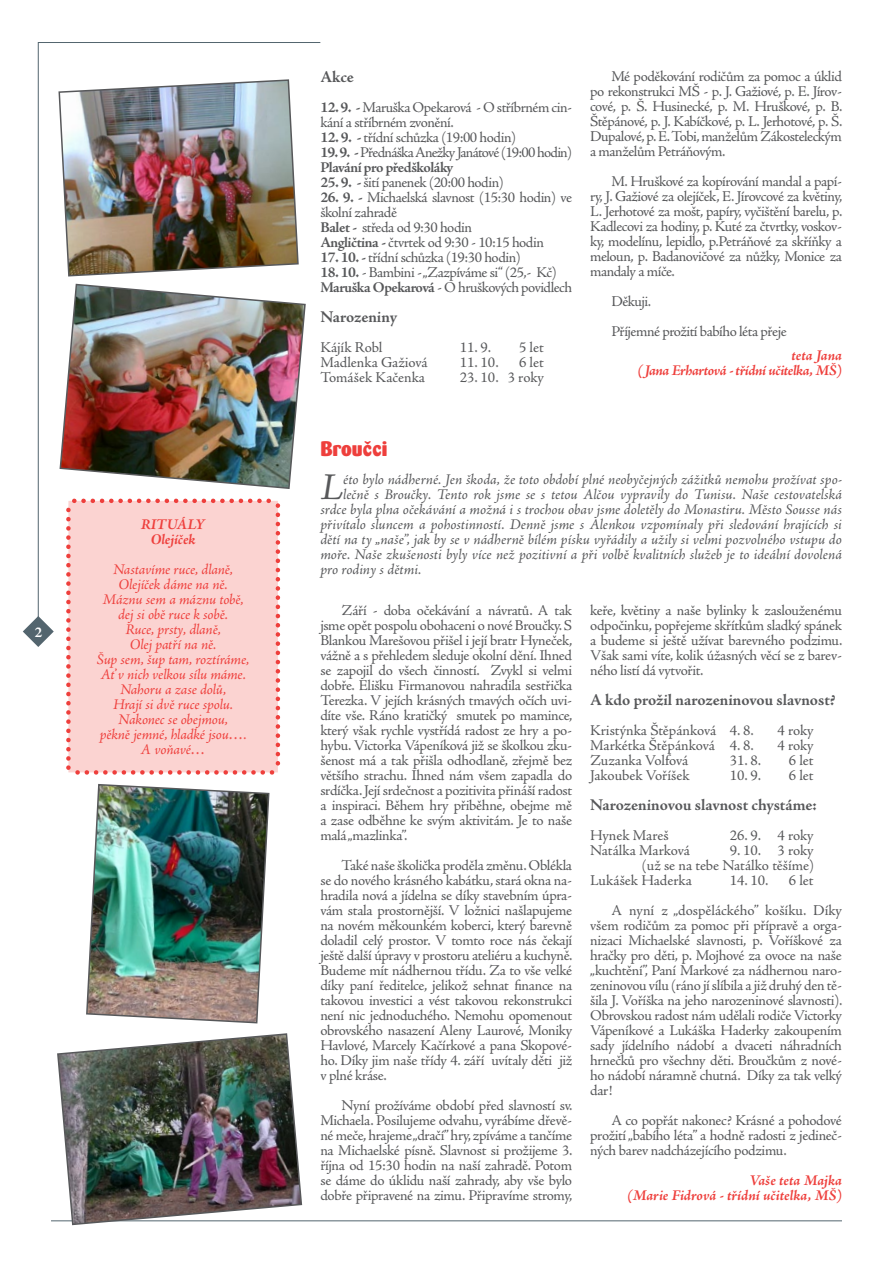
<style>
.page{position:relative;width:893px;height:1263px;background:#fff}
.page>*{position:absolute;margin:0;border:0;box-sizing:border-box;transform-origin:0 0}
.t1{font:italic 38.4px "Adobe Jenson Pro";color:#57585a}
.t2{font:800 21px "Banero";color:#ee3f3c}
.t3{font:700 16.5px "Adobe Jenson Pro";letter-spacing:-.005em;color:#57585a}
.t4{font:15px/15px "Adobe Jenson Pro";letter-spacing:-.025em;color:#57585a;text-align:justify}
.t5{font:italic 15px "Adobe Jenson Pro";letter-spacing:-.005em;color:#57585a}
.t6{font:italic 15px/15px "Adobe Jenson Pro";letter-spacing:-.015em;color:#ee3f3c;text-align:center}
.t7{font:15px/30px "Adobe Jenson Pro";letter-spacing:-.005em;color:#57585a}
.t8{font:15px/15px "Adobe Jenson Pro";letter-spacing:-.05em;color:#57585a}
.t9{font:italic 700 15px/15px "Adobe Jenson Pro";letter-spacing:-.01em;color:#ee3f3c;text-align:right}
.t10{font:15px "Adobe Jenson Pro";color:#57585a}
.t11{font:italic 700 15px/15px "Adobe Jenson Pro";letter-spacing:-.03em;color:#ee3f3c;text-align:right}
.t12{font:700 15px "Adobe Jenson Pro";color:#fff}
.s1{font-weight:700}
</style>
<div class="page">
<svg style="left:23px;top:616px;width:31px;height:31px"></svg>
<svg style="left:38px;top:42px;width:283px;height:586px"></svg>
<hr style="left:51px;top:1220px;width:791px;height:1px;background:#53656e">
<img style="left:58px;top:79px;width:242px;height:198px">
<img style="left:59px;top:283px;width:248px;height:207px">
<div style="left:68px;top:501px;width:210px;height:271px;background:#fbd3d1"></div>
<svg style="left:66px;top:510px;width:5px;height:263px"></svg>
<svg style="left:78px;top:770px;width:200px;height:5px"></svg>
<svg style="left:276px;top:499px;width:4px;height:264px"></svg>
<svg style="left:68px;top:499px;width:201px;height:4px"></svg>
<img style="left:86px;top:784px;width:184px;height:240px">
<img style="left:56px;top:1033px;width:247px;height:193px">
<p class="t12" style="left:34px;top:624px;width:9px">2</p>
<p class="t9" style="left:141px;top:518px;width:66px;text-align:center">RITUÁLY<br>Olejíček</p>
<p class="t6" style="left:97px;top:563px;width:154px">Nastavíme ruce, dlaně,<br>Olejíček dáme na ně.<br>Máznu sem a máznu tobě, dej si obě ruce k sobě.<br>Ruce, prsty, dlaně,<br>Olej patří na ně.<br>Šup sem, šup tam, roztíráme,<br>Ať v nich velkou sílu máme.<br>Nahoru a zase dolů,<br>Hrají si dvě ruce spolu.<br>Nakonec se obejmou,<br>pěkně jemné, hladké jsou….<br>A voňavé…</p>
<p class="t3" style="left:320px;top:67px;width:35px">Akce</p>
<p class="t4" style="left:320px;top:100px;width:253px"><span class="s1">12. 9. -</span> Maruška Opekarová - O stříbrném cin&shy;kání a stříbrném zvonění.</p>
<p class="t4" style="left:320px;top:130px;width:197px"><span class="s1">12. 9. -</span> třídní schůzka (19:00 hodin)</p>
<p class="t8" style="left:320px;top:145px;width:253px"><span class="s1">19. 9. -</span> Přednáška Anežky Janátové (19:00 hodin)<br><span class="s1">Plavání pro předškoláky</span></p>
<p class="t4" style="left:320px;top:175px;width:185px"><span class="s1">25. 9. -</span> šití panenek (20:00 hodin)</p>
<p class="t4" style="left:320px;top:190px;width:253px;text-align:left"><span class="s1">26. 9. -</span> Michaelská slavnost (15:30 hodin) ve školní zahradě<br><span class="s1">Balet -</span> středa od 9:30 hodin<br><span class="s1">Angličtina -</span> čtvrtek od 9:30 - 10:15 hodin</p>
<p class="t4" style="left:320px;top:250px;width:202px"><span class="s1">17. 10. -</span> třídní schůzka (19:30 hodin)</p>
<p class="t4" style="left:320px;top:265px;width:253px"><span class="s1">18. 10.</span> - Bambini - „Zazpíváme si“ (25,- Kč)<br><span class="s1">Maruška Opekarová</span> - O hruškových povidlech</p>
<p class="t3" style="left:320px;top:307px;width:78px">Narozeniny</p>
<p class="t7" style="left:320px;top:333px;width:64px">Kájík Robl</p>
<p class="t4" style="left:460px;top:340px;width:33px">11. 9.</p>
<p class="t4" style="left:519px;top:340px;width:26px">5 let</p>
<p class="t7" style="left:320px;top:348px;width:109px">Madlenka Gažiová</p>
<p class="t4" style="left:460px;top:355px;width:40px">11. 10.</p>
<p class="t4" style="left:519px;top:355px;width:26px">6 let</p>
<p class="t10" style="left:320px;top:369px;width:106px">Tomášek Kačenka</p>
<p class="t4" style="left:460px;top:370px;width:85px">23. 10. 3 roky</p>
<p class="t4" style="left:590px;top:69px;width:254px;text-indent:21px">Mé poděkování rodičům za pomoc a úklid po rekonstrukci MŠ - p. J. Gažiové, p. E. Jírov&shy;cové, p. Š. Husinecké, p. M. Hruškové, p. B.<br>Štěpánové, p. J. Kabíčkové, p. L. Jerhotové, p. Š.<br>Dupalové, p. E. Tobi, manželům Zákosteleckým a manželům Petráňovým.</p>
<p class="t4" style="left:590px;top:174px;width:254px;text-indent:21px">M. Hruškové za kopírování mandal a papí&shy;ry, J. Gažiové za olejíček, E. Jírovcové za květiny, L. Jerhotové za mošt, papíry, vyčištění barelu, p.<br>Kadlecovi za hodiny, p. Kuté za čtvrtky, voskov&shy;ky, modelínu, lepidlo, p.Petráňové za skříňky a meloun, p. Badanovičové za nůžky, Monice za mandaly a míče.</p>
<p class="t4" style="left:611px;top:287px;width:177px;line-height:30px">Děkuji.<br>Příjemné prožití babího léta přeje</p>
<p class="t11" style="left:638px;top:348px;width:206px">teta Jana<br>(Jana Erhartová - třídní učitelka, MŠ)</p>
<h2 class="t2" style="left:320px;top:436px;width:68px">Broučci</h2>
<h1 class="t1" style="left:320px;top:465px;width:24px">L</h1>
<p class="t5" style="left:343px;top:471px;width:500px">éto bylo nádherné. Jen škoda, že toto období plné neobyčejných zážitků nemohu prožívat spo-</p>
<p class="t5" style="left:343px;top:486px;width:500px">lečně s Broučky. Tento rok jsme se s tetou Alčou vypravily do Tunisu. Naše cestovatelská</p>
<p class="t5" style="left:320px;top:501px;width:523px">srdce byla plna očekávání a možná i s trochou obav jsme doletěly do Monastiru. Město Sousse nás</p>
<p class="t5" style="left:320px;top:516px;width:523px">přivítalo sluncem a pohostinností. Denně jsme s Alenkou vzpomínaly při sledování hrajících si</p>
<p class="t5" style="left:320px;top:531px;width:523px">dětí na ty „naše”, jak by se v nádherně bílém písku vyřádily a užily si velmi pozvolného vstupu do</p>
<p class="t5" style="left:320px;top:546px;width:523px">moře. Naše zkušenosti byly více než pozitivní a při volbě kvalitních služeb je to ideální dovolená</p>
<p class="t5" style="left:320px;top:561px;width:103px">pro rodiny s dětmi.</p>
<p class="t4" style="left:320px;top:603px;width:254px;text-indent:21px">Září - doba očekávání a návratů. A tak jsme opět pospolu obohaceni o nové Broučky. S Blankou Marešovou přišel i její bratr Hyneček, vážně a s přehledem sleduje okolní dění. Ihned se zapojil do všech činností. Zvykl si velmi dobře. Elišku Firmanovou nahradila sestřička Terezka. V jejích krásných tmavých očích uvi&shy;díte vše. Ráno kratičký smutek po mamince, který však rychle vystřídá radost ze hry a po&shy;hybu. Victorka Vápeníková již se školkou zku&shy;šenost má a tak přišla odhodlaně, zřejmě bez většího strachu. Ihned nám všem zapadla do srdíčka. Její srdečnost a pozitivita přináší radost a inspiraci. Během hry přiběhne, obejme mě a zase odběhne ke svým aktivitám. Je to naše malá „mazlinka”.</p>
<p class="t4" style="left:320px;top:858px;width:254px;text-indent:21px">Také naše školička proděla změnu. Oblékla se do nového krásného kabátku, stará okna na&shy;hradila nová a jídelna se díky stavebním úpra&shy;vám stala prostornější. V ložnici našlapujeme na novém měkounkém koberci, který barevně doladil celý prostor. V tomto roce nás čekají ještě další úpravy v prostoru ateliéru a kuchyně.<br>Budeme mít nádhernou třídu. Za to vše velké díky paní ředitelce, jelikož sehnat finance na takovou investici a vést takovou rekonstrukci není nic jednoduchého. Nemohu opomenout obrovského nasazení Aleny Laurové, Moniky Havlové, Marcely Kačírkové a pana Skopové&shy;ho. Díky jim naše třídy 4. září uvítaly děti již v plné kráse.</p>
<p class="t4" style="left:320px;top:1098px;width:254px;text-indent:21px">Nyní prožíváme období před slavností sv.<br>Michaela. Posilujeme odvahu, vyrábíme dřevě&shy;né meče, hrajeme „dračí” hry, zpíváme a tančíme na Michaelské písně. Slavnost si prožijeme 3. října od 15:30 hodin na naší zahradě. Potom se dáme do úklidu naší zahrady, aby vše bylo dobře připravené na zimu. Připravíme stromy,</p>
<p class="t4" style="left:590px;top:603px;width:254px">keře, květiny a naše bylinky k zaslouženému odpočinku, popřejeme skřítkům sladký spánek a budeme si ještě užívat barevného podzimu.<br>Však sami víte, kolik úžasných věcí se z barev&shy;ného listí dá vytvořit.</p>
<p class="t3" style="left:590px;top:690px;width:247px">A kdo prožil narozeninovou slavnost?</p>
<p class="t7" style="left:590px;top:715px;width:165px">Kristýnka Štěpánková 4. 8.</p>
<p class="t4" style="left:777px;top:723px;width:38px">4 roky</p>
<p class="t7" style="left:590px;top:730px;width:165px">Markétka Štěpánková 4. 8.</p>
<p class="t4" style="left:777px;top:738px;width:38px">4 roky</p>
<p class="t7" style="left:590px;top:745px;width:100px">Zuzanka Volfová</p>
<p class="t4" style="left:730px;top:753px;width:33px">31. 8.</p>
<p class="t4" style="left:789px;top:753px;width:26px">6 let</p>
<p class="t7" style="left:590px;top:760px;width:101px">Jakoubek Voříšek</p>
<p class="t4" style="left:730px;top:768px;width:33px">10. 9.</p>
<p class="t4" style="left:789px;top:768px;width:26px">6 let</p>
<p class="t3" style="left:590px;top:795px;width:228px">Narozeninovou slavnost chystáme:</p>
<p class="t7" style="left:590px;top:820px;width:80px">Hynek Mareš</p>
<p class="t4" style="left:730px;top:828px;width:86px">26. 9. 4 roky</p>
<p class="t7" style="left:590px;top:835px;width:101px">Natálka Marková</p>
<p class="t4" style="left:730px;top:843px;width:85px">9. 10. 3 roky</p>
<p class="t10" style="left:642px;top:856px;width:174px">(už se na tebe Natálko těšíme)</p>
<p class="t10" style="left:590px;top:871px;width:103px">Lukášek Haderka</p>
<p class="t4" style="left:730px;top:873px;width:40px">14. 10.</p>
<p class="t7" style="left:611px;top:865px;width:232px;text-indent:177px">6 let<br>A nyní z „dospěláckého” košíku. Díky</p>
<p class="t4" style="left:590px;top:918px;width:254px">všem rodičům za pomoc při přípravě a orga&shy;nizaci Michaelské slavnosti, p. Voříškové za hračky pro děti, p. Mojhové za ovoce na naše „kuchtění”, Paní Markové za nádhernou naro&shy;zeninovou vílu (ráno jí slíbila a již druhý den tě&shy;šila J. Voříška na jeho narozeninové slavnosti).<br>Obrovskou radost nám udělali rodiče Victorky Vápeníkové a Lukáška Haderky zakoupením sady jídelního nádobí a dvaceti náhradních hrnečků pro všechny děti. Broučkům z nové&shy;ho nádobí náramně chutná. Díky za tak velký dar!</p>
<p class="t4" style="left:590px;top:1113px;width:253px;text-indent:21px">A co popřát nakonec? Krásné a pohodové prožití „babího léta” a hodně radosti z jedineč&shy;ných barev nadcházejícího podzimu.</p>
<p class="t9" style="left:627px;top:1173px;width:216px">Vaše teta Majka<br>(Marie Fidrová - třídní učitelka, MŠ)</p>
</div>
